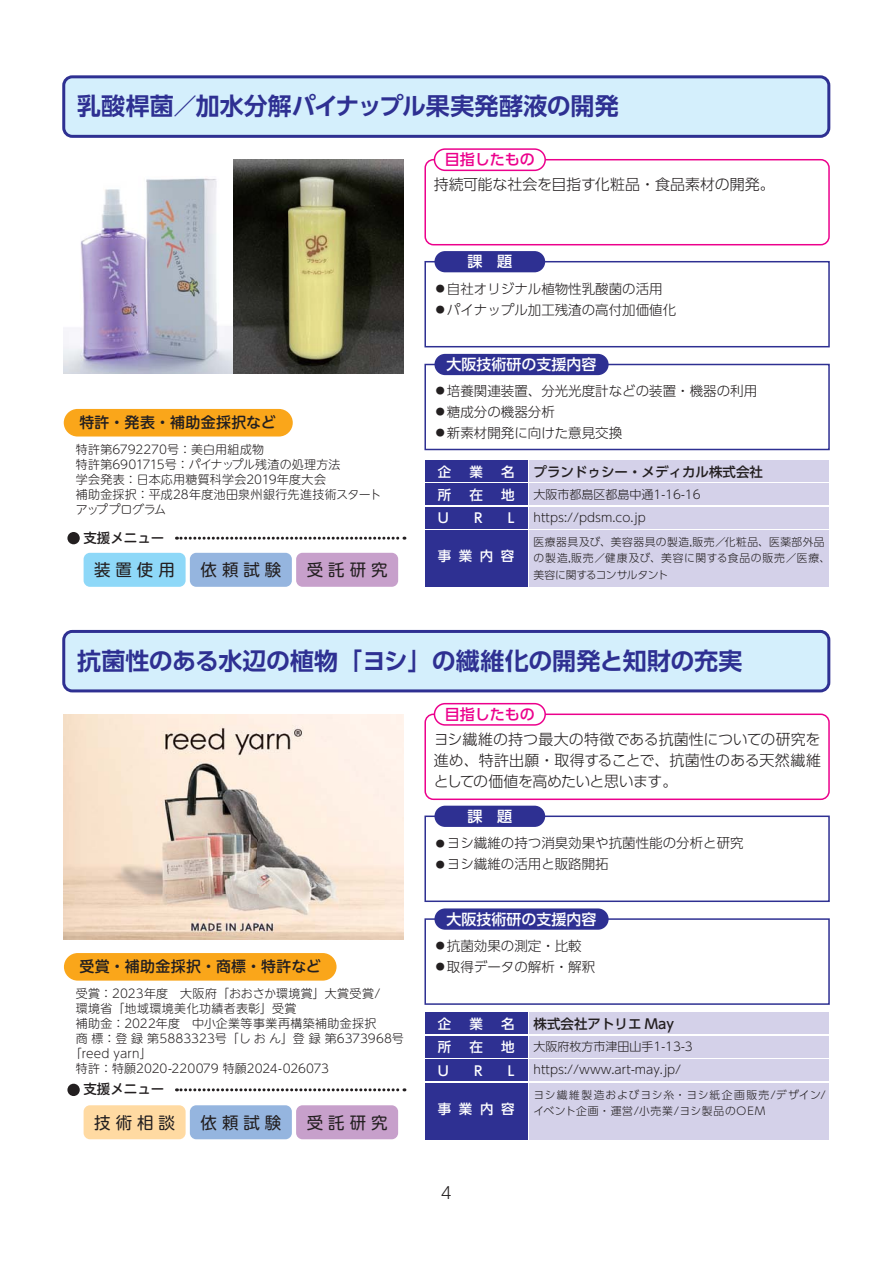
<style>
.page{position:relative;width:893px;height:1263px;background:#fff}
.page>*{position:absolute;margin:0;border:0;box-sizing:border-box;transform-origin:0 0}
.t1{font:24px "UD Shin Go Pro De Bold 90 msp RKSJ H";letter-spacing:-.005em;color:#2e3092}
.t2{font:16.5px "UD Shin M Go Pro Regular 90 msp RKSJ H";letter-spacing:.3em;color:#231f20}
.t3{font:16.5px "UD Shin Go Pro Light 90 msp RKSJ H";color:#231f20}
.t4{font:15px/21px "UD Shin Go Pro Light 90 msp RKSJ H";letter-spacing:-.02em;color:#231f20;text-align:justify}
.t5{font:15px "UD Shin M Go Pro Medium 90 msp RKSJ H";letter-spacing:.02em;color:#231f20}
.t6{font:15px "UD Shin Go Pro Medium 90 msp RKSJ H";color:#fff}
.t7{font:15px "UD Shin Go Pro Light 90 msp RKSJ H";color:#231f20}
.t8{font:15px "UD Shin Go Pro Medium 90 msp RKSJ H";color:#ec008c}
.t9{font:13.5px/21px "UD Shin Go Pro Light 90 msp RKSJ H";color:#231f20}
.t10{font:13.5px "UD Shin Go Pro Medium 90 msp RKSJ H";color:#231f20}
.t11{font:13.5px "UD Shin Go Pro Medium 90 msp RKSJ H";letter-spacing:.555em;color:#fff}
.t12{font:13.5px "UD Shin M Go Pro Medium 90 msp RKSJ H";color:#231f20}
.t13{font:12px/15px "UD Shin M Go Pro Light 90 msp RKSJ H";letter-spacing:.015em;color:#231f20}
.t14{font:12px/23.4px "UD Shin Go Pro Light 90 msp RKSJ H";color:#231f20}
.t15{font:12px "UD Shin M Go Pro Light 90 msp RKSJ H";letter-spacing:-.01em;color:#231f20}
.t16{font:12px "UD Shin M Go Pro Light 90 msp RKSJ H";letter-spacing:.035em;color:#231f20}
.t17{font:10.8px/16.5px "UD Shin Go Pro Light 90 msp RKSJ H";letter-spacing:.055em;color:#231f20}
.t18{font:10.8px/16.5px "UD Shin Go Pro Light 90 msp RKSJ H";letter-spacing:.08em;color:#231f20}
.t19{font:9px "UD Shin Go Pro Light 90 msp RKSJ H";color:#231f20}
</style>
<div class="page">
<div style="left:64px;top:77px;width:765px;height:59px;background:#d4effc;border-radius:8px"></div>
<div style="left:62px;top:75px;width:768px;height:63px;border:3px solid #2e3092;border-radius:8px"></div>
<div style="left:424px;top:159px;width:406px;height:86px;border:1px solid #ec008c;border-radius:8px"></div>
<div style="left:434px;top:149px;width:111px;height:21px;background:#fff;border-radius:11px"></div>
<div style="left:434px;top:148px;width:112px;height:23px;border:1px solid #ec008c;border-radius:11px"></div>
<div style="left:67px;top:532px;width:13px;height:12px;background:#231f20;border-radius:50%"></div>
<svg style="left:176px;top:537px;width:229px;height:3px"></svg>
<div style="left:64px;top:631px;width:765px;height:60px;background:#d4effc;border-radius:8px"></div>
<div style="left:62px;top:630px;width:768px;height:62px;border:3px solid #2e3092;border-radius:8px"></div>
<div style="left:424px;top:714px;width:406px;height:86px;border:1px solid #ec008c;border-radius:8px"></div>
<div style="left:434px;top:704px;width:111px;height:21px;background:#fff;border-radius:11px"></div>
<div style="left:434px;top:703px;width:112px;height:23px;border:1px solid #ec008c;border-radius:11px"></div>
<div style="left:67px;top:1084px;width:13px;height:12px;background:#231f20;border-radius:50%"></div>
<svg style="left:176px;top:1088px;width:229px;height:3px"></svg>
<div style="left:84px;top:553px;width:102px;height:34px;background:#8ed8f8;border-radius:6px"></div>
<div style="left:84px;top:1105px;width:102px;height:34px;background:#ffdaa2;border-radius:6px"></div>
<div style="left:190px;top:1105px;width:102px;height:34px;background:#95b5df;border-radius:6px"></div>
<div style="left:296px;top:1105px;width:102px;height:34px;background:#c7a0cb;border-radius:6px"></div>
<div style="left:64px;top:409px;width:229px;height:28px;background:#faa61a;border-radius:14px"></div>
<div style="left:190px;top:553px;width:102px;height:34px;background:#95b5df;border-radius:6px"></div>
<div style="left:296px;top:553px;width:102px;height:34px;background:#c7a0cb;border-radius:6px"></div>
<div style="left:425px;top:460px;width:102px;height:22px;background:#2e3092"></div>
<div style="left:529px;top:460px;width:300px;height:22px;background:#d4d1e9"></div>
<div style="left:529px;top:484px;width:300px;height:21px;background:#d4d1e9"></div>
<div style="left:529px;top:507px;width:300px;height:21px;background:#d4d1e9"></div>
<div style="left:529px;top:531px;width:300px;height:56px;background:#d4d1e9"></div>
<div style="left:425px;top:484px;width:102px;height:21px;background:#2e3092"></div>
<div style="left:425px;top:507px;width:102px;height:21px;background:#2e3092"></div>
<div style="left:425px;top:531px;width:102px;height:56px;background:#2e3092"></div>
<div style="left:425px;top:1013px;width:102px;height:21px;background:#2e3092"></div>
<div style="left:529px;top:1013px;width:300px;height:21px;background:#d4d1e9"></div>
<div style="left:529px;top:1036px;width:300px;height:21px;background:#d4d1e9"></div>
<div style="left:529px;top:1060px;width:300px;height:21px;background:#d4d1e9"></div>
<div style="left:529px;top:1083px;width:300px;height:56px;background:#d4d1e9"></div>
<div style="left:425px;top:1036px;width:102px;height:21px;background:#2e3092"></div>
<div style="left:425px;top:1060px;width:102px;height:21px;background:#2e3092"></div>
<div style="left:425px;top:1083px;width:102px;height:56px;background:#2e3092"></div>
<div style="left:424px;top:364px;width:406px;height:86px;border:1px solid #2e3092"></div>
<div style="left:434px;top:354px;width:175px;height:21px;background:#2e3092;border-radius:11px"></div>
<div style="left:424px;top:261px;width:406px;height:86px;border:1px solid #2e3092"></div>
<div style="left:434px;top:251px;width:111px;height:21px;background:#2e3092;border-radius:11px"></div>
<div style="left:424px;top:918px;width:406px;height:87px;border:1px solid #2e3092"></div>
<div style="left:434px;top:908px;width:175px;height:22px;background:#2e3092;border-radius:11px"></div>
<div style="left:424px;top:816px;width:406px;height:86px;border:1px solid #2e3092"></div>
<div style="left:434px;top:806px;width:111px;height:21px;background:#2e3092;border-radius:11px"></div>
<img style="left:64px;top:714px;width:340px;height:226px">
<img style="left:64px;top:160px;width:340px;height:214px">
<div style="left:64px;top:953px;width:272px;height:28px;background:#faa61a;border-radius:14px"></div>
<h1 class="t1" style="left:77px;top:97px;width:543px">乳酸桿菌／加水分解パイナップル果実発酵液の開発</h1>
<p class="t8" style="left:445px;top:154px;width:91px">目指したもの</p>
<p class="t7" style="left:434px;top:179px;width:343px">持続可能な社会を目指す化粧品・食品素材の開発。</p>
<p class="t6" style="left:467px;top:256px;width:46px">課　題</p>
<p class="t9" style="left:447px;top:280px;width:231px">自社オリジナル植物性乳酸菌の活用パイナップル加工残渣の高付加価値化</p>
<p class="t19" style="left:436px;top:285px;width:10px">●</p>
<p class="t19" style="left:436px;top:306px;width:10px">●</p>
<p class="t5" style="left:79px;top:417px;width:198px">特許・発表・補助金採択など</p>
<p class="t13" style="left:76px;top:444px;width:307px">特許第6792270号：美白用組成物<br>特許第6901715号：パイナップル残渣の処理方法<br>学会発表：日本応用糖質科学会2019年度大会<br>補助金採択：平成28年度池田泉州銀行先進技術スタートアッププログラム</p>
<p class="t12" style="left:83px;top:532px;width:82px">支援メニュー</p>
<h2 class="t2" style="left:94px;top:564px;width:82px">装置使用</h2>
<h2 class="t2" style="left:201px;top:564px;width:82px">依頼試験</h2>
<h2 class="t2" style="left:307px;top:564px;width:82px">受託研究</h2>
<p class="t6" style="left:446px;top:359px;width:151px">大阪技術研の支援内容</p>
<p class="t9" style="left:447px;top:382px;width:312px">培養関連装置、分光光度計などの装置・機器の利用糖成分の機器分析<br>新素材開発に向けた意見交換</p>
<p class="t19" style="left:436px;top:388px;width:10px">●</p>
<p class="t19" style="left:436px;top:408px;width:10px">●</p>
<p class="t19" style="left:436px;top:429px;width:10px">●</p>
<p class="t11" style="left:438px;top:466px;width:15px">企</p>
<p class="t11" style="left:469px;top:466px;width:15px">業</p>
<p class="t11" style="left:501px;top:466px;width:15px">名</p>
<p class="t10" style="left:534px;top:466px;width:231px">プランドゥシー・メディカル株式会社</p>
<p class="t11" style="left:438px;top:490px;width:15px">所</p>
<p class="t11" style="left:469px;top:490px;width:15px">在</p>
<p class="t11" style="left:501px;top:490px;width:15px">地</p>
<p class="t11" style="left:438px;top:513px;width:12px">U</p>
<p class="t11" style="left:474px;top:513px;width:10px">R</p>
<p class="t11" style="left:508px;top:513px;width:8px">L</p>
<p class="t11" style="left:438px;top:551px;width:78px">事業内容</p>
<p class="t14" style="left:534px;top:484px;width:169px">大阪市都島区都島中通1-16-16 https://pdsm.co.jp</p>
<p class="t17" style="left:534px;top:535px;width:298px">医療器具及び、美容器具の製造,販売／化粧品、医薬部外品の製造,販売／健康及び、美容に関する食品の販売／医療、美容に関するコンサルタント</p>
<h1 class="t1" style="left:77px;top:652px;width:666px">抗菌性のある水辺の植物「ヨシ」の繊維化の開発と知財の充実</h1>
<p class="t8" style="left:445px;top:708px;width:91px">目指したもの</p>
<p class="t4" style="left:434px;top:731px;width:389px">ヨシ繊維の持つ最大の特徴である抗菌性についての研究を進め、特許出願・取得することで、抗菌性のある天然繊維としての価値を高めたいと思います。</p>
<p class="t6" style="left:467px;top:810px;width:46px">課　題</p>
<p class="t9" style="left:447px;top:835px;width:298px">ヨシ繊維の持つ消臭効果や抗菌性能の分析と研究ヨシ繊維の活用と販路開拓</p>
<p class="t19" style="left:436px;top:840px;width:10px">●</p>
<p class="t19" style="left:436px;top:861px;width:10px">●</p>
<p class="t6" style="left:446px;top:913px;width:151px">大阪技術研の支援内容</p>
<p class="t9" style="left:447px;top:937px;width:150px">抗菌効果の測定・比較取得データの解析・解釈</p>
<p class="t19" style="left:436px;top:942px;width:10px">●</p>
<p class="t5" style="left:79px;top:961px;width:243px">受賞・補助金採択・商標・特許など</p>
<p class="t19" style="left:436px;top:963px;width:10px">●</p>
<p class="t13" style="left:76px;top:988px;width:306px">受賞：2023年度　大阪府「おおさか環境賞」大賞受賞/</p>
<p class="t16" style="left:76px;top:1004px;width:234px">環境省「地域環境美化功績者表彰」受賞　</p>
<p class="t13" style="left:76px;top:1018px;width:314px">補助金：2022年度　中小企業等事業再構築補助金採択　</p>
<p class="t13" style="left:76px;top:1033px;width:330px">商標：登録第5883323号「しおん」登録第6373968号</p>
<p class="t13" style="left:70px;top:1048px;width:83px">「reed yarn」</p>
<p class="t15" style="left:76px;top:1064px;width:255px">特許：特願2020-220079 特願2024-026073</p>
<p class="t11" style="left:438px;top:1019px;width:15px">企</p>
<p class="t11" style="left:469px;top:1019px;width:15px">業</p>
<p class="t11" style="left:501px;top:1019px;width:15px">名</p>
<p class="t10" style="left:534px;top:1019px;width:142px">株式会社アトリエ May</p>
<p class="t11" style="left:438px;top:1042px;width:15px">所</p>
<p class="t11" style="left:469px;top:1042px;width:15px">在</p>
<p class="t11" style="left:501px;top:1042px;width:15px">地</p>
<p class="t11" style="left:438px;top:1066px;width:12px">U</p>
<p class="t11" style="left:474px;top:1066px;width:10px">R</p>
<p class="t11" style="left:508px;top:1066px;width:8px">L</p>
<p class="t11" style="left:438px;top:1104px;width:78px">事業内容</p>
<p class="t14" style="left:534px;top:1036px;width:161px">大阪府枚方市津田山手1-13-3 https://www.art-may.jp/</p>
<p class="t18" style="left:534px;top:1088px;width:294px">ヨシ繊維製造およびヨシ糸・ヨシ紙企画販売/デザイン/イベント企画・運営/小売業/ヨシ製品のOEM</p>
<p class="t12" style="left:83px;top:1084px;width:82px">支援メニュー</p>
<h2 class="t2" style="left:94px;top:1116px;width:82px">技術相談</h2>
<h2 class="t2" style="left:201px;top:1116px;width:82px">依頼試験</h2>
<h2 class="t2" style="left:307px;top:1116px;width:82px">受託研究</h2>
<h2 class="t3" style="left:441px;top:1186px;width:12px">4</h2>
</div>
